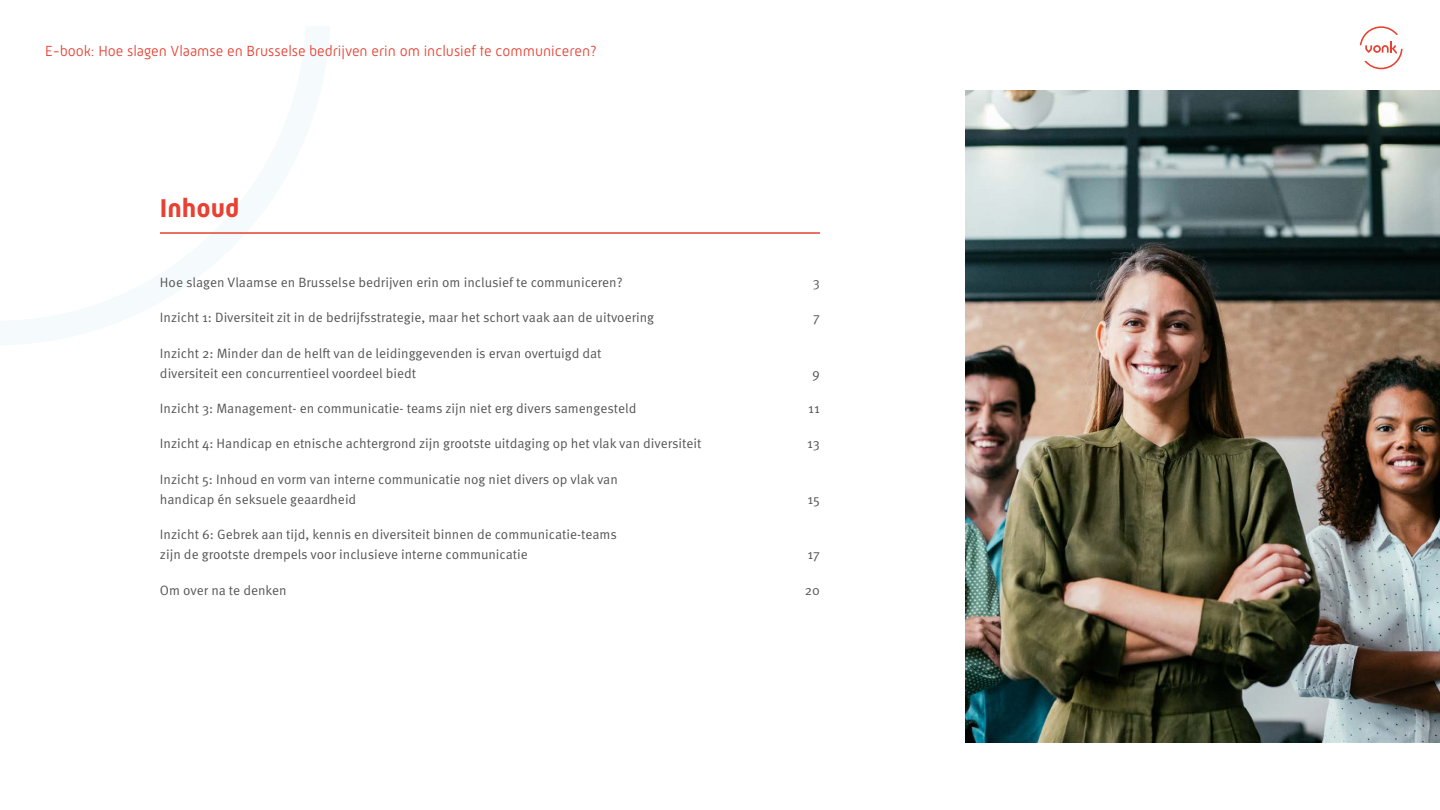
<style>
.page{position:relative;width:1440px;height:810px;background:#fff}
.page>*{position:absolute;margin:0;border:0;box-sizing:border-box;transform-origin:0 0}
.t1{font:700 26.25px "Mic 32 New";color:#e84032}
.t2{font:300 15px "Mic 32 New";color:#e84032}
.t3{font:13.5px/20.2px "Meta Pro Norm";color:#575656}
</style>
<div class="page">
<hr style="left:160px;top:232px;width:660px;height:2px;background:#e84032">
<img style="left:965px;top:90px;width:475px;height:652px">
<svg style="left:1360px;top:26px;width:43px;height:43px"></svg>
<p class="t2" style="left:45px;top:42px;width:553px">E-book: Hoe slagen Vlaamse en Brusselse bedrijven erin om inclusief te communiceren?</p>
<h1 class="t1" style="left:160px;top:193px;width:81px">Inhoud</h1>
<p class="t3" style="left:160px;top:271px;width:464px">Hoe slagen Vlaamse en Brusselse bedrijven erin om inclusief te communiceren?</p>
<p class="t3" style="left:813px;top:271px;width:9px">3</p>
<p class="t3" style="left:160px;top:307px;width:496px">Inzicht 1: Diversiteit zit in de bedrijfsstrategie, maar het schort vaak aan de uitvoering</p>
<p class="t3" style="left:813px;top:307px;width:8px">7</p>
<p class="t3" style="left:160px;top:342px;width:443px">Inzicht 2: Minder dan de helft van de leidinggevenden is ervan overtuigd dat diversiteit een concurrentieel voordeel biedt</p>
<p class="t3" style="left:812px;top:362px;width:9px">9</p>
<p class="t3" style="left:160px;top:397px;width:478px">Inzicht 3: Management- en communicatie- teams zijn niet erg divers samengesteld</p>
<p class="t3" style="left:808px;top:397px;width:13px">11</p>
<p class="t3" style="left:160px;top:433px;width:543px">Inzicht 4: Handicap en etnische achtergrond zijn grootste uitdaging op het vlak van diversiteit</p>
<p class="t3" style="left:807px;top:433px;width:14px">13</p>
<p class="t3" style="left:160px;top:468px;width:459px">Inzicht 5: Inhoud en vorm van interne communicatie nog niet divers op vlak van handicap én seksuele geaardheid</p>
<p class="t3" style="left:807px;top:488px;width:14px">15</p>
<p class="t3" style="left:160px;top:523px;width:458px">Inzicht 6: Gebrek aan tijd, kennis en diversiteit binnen de communicatie-teams zijn de grootste drempels voor inclusieve interne communicatie</p>
<p class="t3" style="left:808px;top:544px;width:14px">17</p>
<p class="t3" style="left:160px;top:579px;width:128px">Om over na te denken</p>
<p class="t3" style="left:805px;top:579px;width:17px">20</p>
</div>
